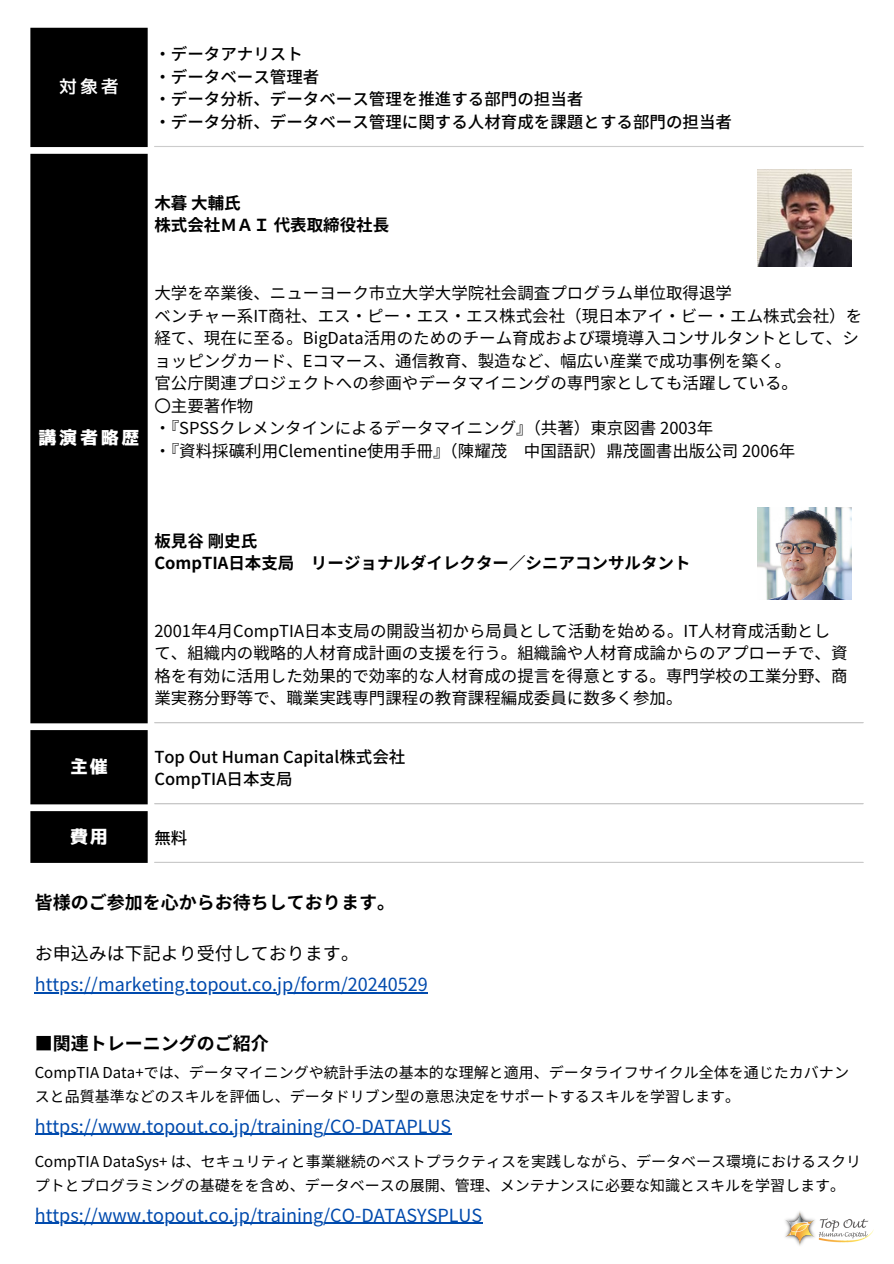
<style>
.page{position:relative;width:894px;height:1264px;background:#fff}
.page>*{position:absolute;margin:0;border:0;box-sizing:border-box;transform-origin:0 0}
.t1{font:18px "Noto Sans JP";color:#004aad}
.t2{font:700 18px "Noto Sans JP";color:#000}
.t3{font:18px "Noto Sans JP";color:#000}
.t4{font:18px "Corporate Logo Bold";letter-spacing:.15em;color:#fff}
.t5{font:18px "Corporate Logo Medium";color:#fff}
.t6{font:16.5px/22.5px "Noto Sans JP";color:#000}
.t7{font:500 16.5px "Noto Sans JP";color:#000}
.t8{font:700 16.5px "Noto Sans JP";color:#000}
.t9{font:15px/23.7px "Noto Sans JP";color:#000}
</style>
<div class="page">
<div style="left:30px;top:28px;width:118px;height:834px;background:#000"></div>
<hr style="left:154px;top:146px;width:709px;height:1px;background:#ccc">
<hr style="left:154px;top:722px;width:709px;height:1px;background:#ccc">
<hr style="left:154px;top:803px;width:709px;height:1px;background:#ccc">
<hr style="left:154px;top:861px;width:709px;height:1px;background:#ccc">
<img style="left:757px;top:170px;width:93px;height:97px">
<img style="left:757px;top:507px;width:93px;height:92px">
<hr style="left:35px;top:992px;width:393px;height:1px;background:#004aad">
<hr style="left:35px;top:1133px;width:416px;height:1px;background:#004aad">
<hr style="left:35px;top:1222px;width:447px;height:1px;background:#004aad">
<img style="left:785px;top:1211px;width:88px;height:35px">
<p class="t5" style="left:59px;top:78px;width:61px">対象者</p>
<p class="t7" style="left:154px;top:41px;width:150px">・データアナリスト</p>
<p class="t7" style="left:154px;top:64px;width:166px">・データベース管理者</p>
<p class="t7" style="left:154px;top:86px;width:430px">・データ分析、データベース管理を推進する部門の担当者</p>
<p class="t7" style="left:154px;top:109px;width:579px">・データ分析、データベース管理に関する人材育成を課題とする部門の担当者</p>
<p class="t8" style="left:154px;top:190px;width:86px">木暮大輔氏</p>
<p class="t8" style="left:154px;top:212px;width:235px">株式会社ＭＡＩ代表取締役社長</p>
<p class="t4" style="left:39px;top:429px;width:102px">講演者略歴</p>
<p class="t6" style="left:154px;top:281px;width:579px">大学を卒業後、ニューヨーク市立大学大学院社会調査プログラム単位取得退学</p>
<p class="t6" style="left:154px;top:303px;width:709px">ベンチャー系IT商社、エス・ピー・エス・エス株式会社（現日本アイ・ビー・エム株式会社）を経て、現在に至る。BigData活用のためのチーム育成および環境導入コンサルタントとして、ショッピングカード、Eコマース、通信教育、製造など、幅広い産業で成功事例を築く。</p>
<p class="t6" style="left:154px;top:371px;width:645px">官公庁関連プロジェクトへの参画やデータマイニングの専門家としても活躍している。</p>
<p class="t6" style="left:154px;top:393px;width:100px">〇主要著作物</p>
<p class="t6" style="left:154px;top:416px;width:560px">・『SPSSクレメンタインによるデータマイニング』（共著）東京図書 2003年</p>
<p class="t6" style="left:154px;top:438px;width:642px">・『資料採礦利用Clementine使用手冊』（陳耀茂 中国語訳）鼎茂圖書出版公司 2006年</p>
<p class="t8" style="left:154px;top:527px;width:103px">板見谷剛史氏</p>
<p class="t8" style="left:154px;top:550px;width:537px">CompTIA日本支局 リージョナルダイレクター／シニアコンサルタント</p>
<p class="t6" style="left:154px;top:618px;width:694px">2001年4月 CompTIA日本支局の開設当初から局員として活動を始める。IT人材育成活動として、組織内の戦略的人材育成計画の支援を行う。組織論や人材育成論からのアプローチで、資格を有効に活用した効果的で効率的な人材育成の提言を得意とする。専門学校の工業分野、商業実務分野等で、職業実践専門課程の教育課程編成委員に数多く参加。</p>
<p class="t4" style="left:70px;top:757px;width:39px">主催</p>
<p class="t7" style="left:154px;top:743px;width:252px">Top Out Human Capital株式会社</p>
<p class="t7" style="left:154px;top:766px;width:140px">CompTIA日本支局</p>
<p class="t4" style="left:70px;top:827px;width:39px">費用</p>
<p class="t7" style="left:154px;top:824px;width:34px">無料</p>
<h1 class="t2" style="left:35px;top:888px;width:362px">皆様のご参加を心からお待ちしております。</h1>
<h2 class="t3" style="left:35px;top:938px;width:326px">お申込みは下記より受付しております。</h2>
<h3 class="t1" style="left:35px;top:970px;width:394px">https://marketing.topout.co.jp/form/20240529</h3>
<h1 class="t2" style="left:35px;top:1028px;width:236px">■関連トレーニングのご紹介</h1>
<p class="t9" style="left:35px;top:1060px;width:815px">CompTIA Data+では、データマイニングや統計手法の基本的な理解と適用、データライフサイクル全体を通じたカバナンスと品質基準などのスキルを評価し、データドリブン型の意思決定をサポートするスキルを学習します。</p>
<h3 class="t1" style="left:35px;top:1111px;width:418px">https://www.topout.co.jp/training/CO-DATAPLUS</h3>
<p class="t9" style="left:35px;top:1149px;width:827px">CompTIA DataSys+ は、セキュリティと事業継続のベストプラクティスを実践しながら、データベース環境におけるスクリプトとプログラミングの基礎をを含め、データベースの展開、管理、メンテナンスに必要な知識とスキルを学習します。</p>
<h3 class="t1" style="left:35px;top:1200px;width:449px">https://www.topout.co.jp/training/CO-DATASYSPLUS</h3>
</div>
